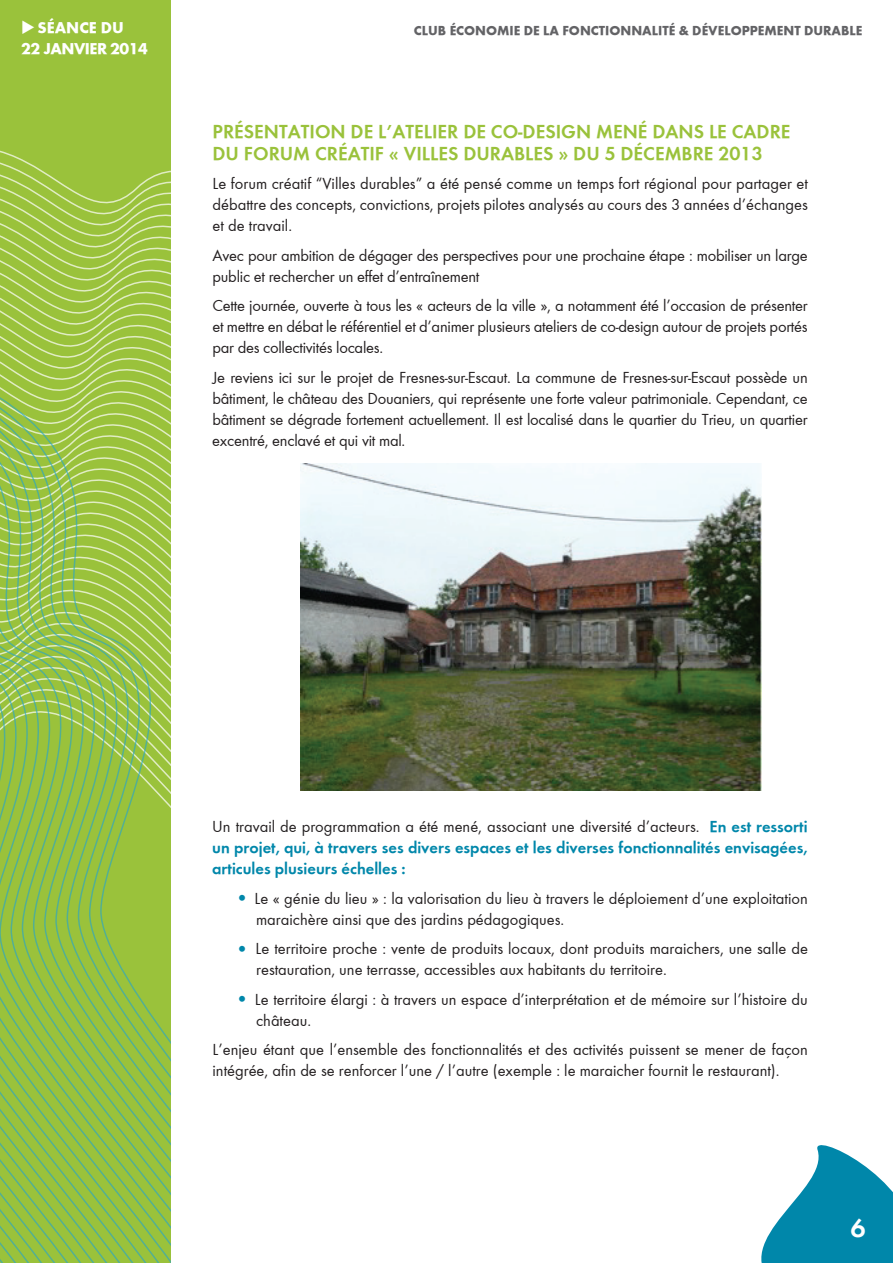
<style>
.page{position:relative;width:893px;height:1263px;background:#fff}
.page>*{position:absolute;margin:0;border:0;box-sizing:border-box;transform-origin:0 0}
.t1{font:700 27px "Function";color:#fff}
.t2{font:700 19.5px/21.6px "Function";color:#9ac23b}
.t3{font:16.5px/21px "Function";color:#231f20}
.t4{font:700 16.5px/21px "Function";color:#0087aa;text-align:justify}
.t5{font:16.2px "Function LH Heavy";letter-spacing:-.03em;color:#fff}
.t6{font:13.5px "Function LH Heavy";color:#636366}
.s1{font-weight:400;color:#231f20}
.s2{font-size:21px;color:#0087aa}
</style>
<div class="page">
<svg style="left:0;top:0;width:170px;height:1263px;background:#99c34a"></svg>
<svg style="left:761px;top:1145px;width:132px;height:118px"></svg>
<img style="left:300px;top:463px;width:461px;height:328px">
<p class="t5" style="left:21px;top:18px;width:104px">◆SÉANCE DU</p>
<p class="t6" style="left:414px;top:22px;width:449px">CLUB ÉCONOMIE DE LA FONCTIONNALITÉ &amp; DÉVELOPPEMENT DURABLE</p>
<p class="t5" style="left:21px;top:39px;width:128px">22 JANVIER 2014</p>
<p class="t2" style="left:213px;top:121px;width:579px">Présentation de l’atelier de co-design mené dans le cadre du forum créatif « Villes durables » du 5 décembre 2013</p>
<p class="t3" style="left:212px;top:173px;width:597px;text-align:justify">Le forum créatif “Villes durables” a été pensé comme un temps fort régional pour partager et débattre des concepts, convictions, projets pilotes analysés au cours des 3 années d’échanges et de travail.</p>
<p class="t3" style="left:212px;top:245px;width:597px">Avec pour ambition de dégager des perspectives pour une prochaine étape : mobiliser un large public et rechercher un effet d’entraînement</p>
<p class="t3" style="left:212px;top:295px;width:597px;text-align:justify">Cette journée, ouverte à tous les « acteurs de la ville », a notamment été l’occasion de présenter et mettre en débat le référentiel et d’animer plusieurs ateliers de co-design autour de projets portés par des collectivités locales.</p>
<p class="t3" style="left:212px;top:367px;width:597px;text-align:justify">Je reviens ici sur le projet de Fresnes-sur-Escaut. La commune de Fresnes-sur-Escaut possède un bâtiment, le château des Douaniers, qui représente une forte valeur patrimoniale. Cependant, ce bâtiment se dégrade fortement actuellement. Il est localisé dans le quartier du Trieu, un quartier excentré, enclavé et qui vit mal.</p>
<p class="t4" style="left:212px;top:816px;width:597px"><span class="s1">Un travail de programmation a été mené, associant une diversité d’acteurs.</span> En est ressorti un projet, qui, à travers ses divers espaces et les diverses fonctionnalités envisagées, articules plusieurs échelles :</p>
<p class="t3" style="left:256px;top:888px;width:553px;text-indent:-21px"><span class="s2">•</span> Le « génie du lieu » : la valorisation du lieu à travers le déploiement d’une exploitation maraichère ainsi que des jardins pédagogiques.</p>
<p class="t3" style="left:256px;top:938px;width:553px;text-indent:-21px"><span class="s2">•</span> Le territoire proche : vente de produits locaux, dont produits maraichers, une salle de restauration, une terrasse, accessibles aux habitants du territoire.</p>
<p class="t3" style="left:256px;top:989px;width:553px;text-indent:-21px"><span class="s2">•</span> Le territoire élargi : à travers un espace d’interprétation et de mémoire sur l’histoire du château.</p>
<p class="t3" style="left:213px;top:1039px;width:597px">L’enjeu étant que l’ensemble des fonctionnalités et des activités puissent se mener de façon intégrée, afin de se renforcer l’une / l’autre (exemple : le maraicher fournit le restaurant).</p>
<h1 class="t1" style="left:850px;top:1212px;width:17px">6</h1>
</div>
